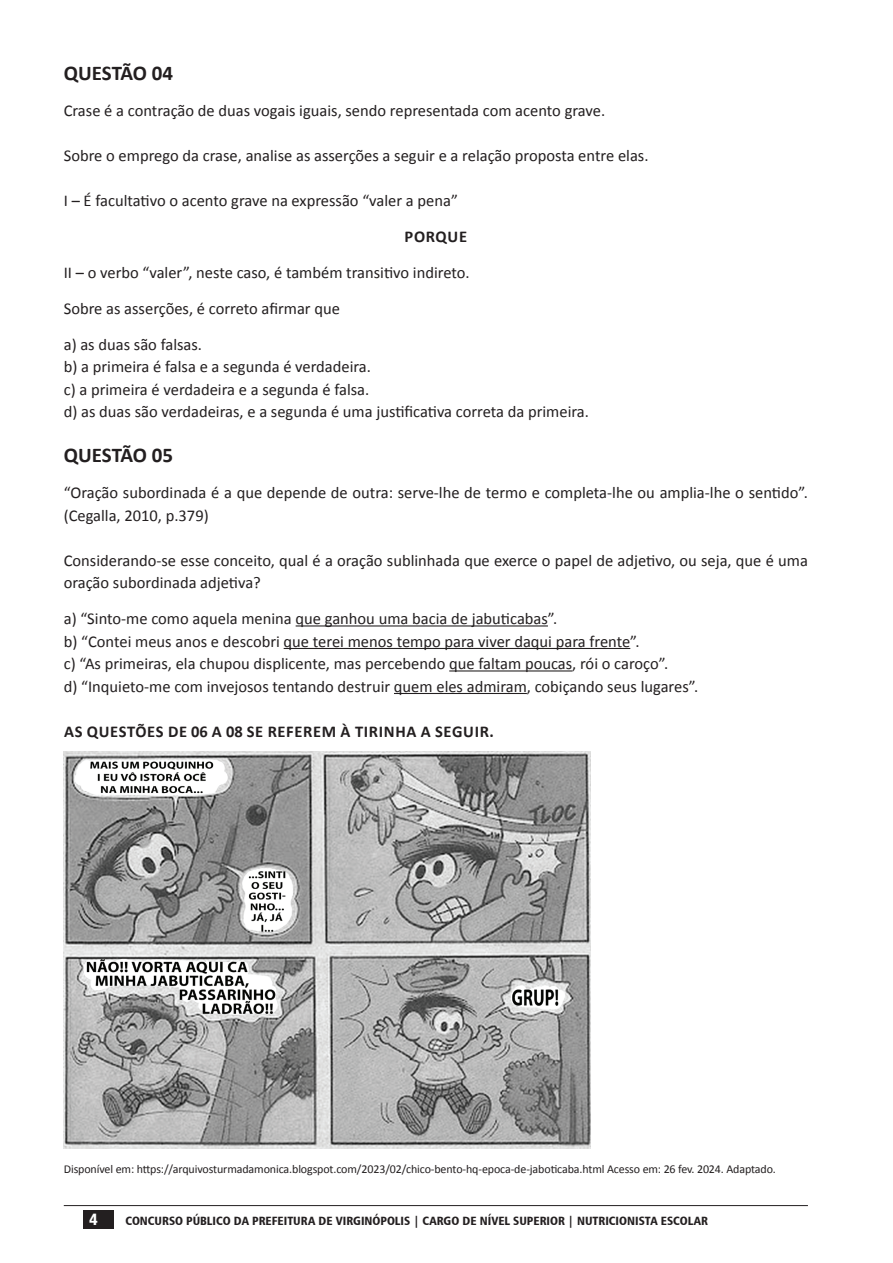
<style>
.page{position:relative;width:893px;height:1263px;background:#fff}
.page>*{position:absolute;margin:0;border:0;box-sizing:border-box;transform-origin:0 0}
.t1{font:700 21px "Calibri";letter-spacing:-.01em;color:#231f20}
.t2{font:16.5px/22.5px "Calibri";color:#231f20}
.t3{font:700 16.5px "Calibri";letter-spacing:.04em;color:#231f20}
.t4{font:16.5px "Humanist 777 BT Black Condensed B";color:#fff}
.t5{font:12px "Calibri";letter-spacing:-.01em;color:#231f20}
.t6{font:12px "Humanist 777 BT Black Condensed B";color:#231f20}
</style>
<div class="page">
<svg style="left:63px;top:625px;width:745px;height:604px"></svg>
<p class="t1" style="left:64px;top:59px;width:111px">QUESTÃO 04</p>
<p class="t2" style="left:64px;top:99px;width:543px">Crase é a contração de duas vogais iguais, sendo representada com acento grave.</p>
<p class="t2" style="left:64px;top:144px;width:586px">Sobre o emprego da crase, analise as asserções a seguir e a relação proposta entre elas.</p>
<p class="t2" style="left:64px;top:189px;width:396px">I – É facultativo o acento grave na expressão “valer a pena”</p>
<p class="t3" style="left:405px;top:226px;width:64px">PORQUE</p>
<p class="t2" style="left:64px;top:254px;width:407px;line-height:36px">II – o verbo “valer”, neste caso, é também transitivo indireto.<br>Sobre as asserções, é correto afirmar que<br>a) as duas são falsas.</p>
<p class="t2" style="left:64px;top:355px;width:527px">b) a primeira é falsa e a segunda é verdadeira.<br>c) a primeira é verdadeira e a segunda é falsa.<br>d) as duas são verdadeiras, e a segunda é uma justificativa correta da primeira.</p>
<p class="t1" style="left:64px;top:442px;width:111px">QUESTÃO 05</p>
<p class="t2" style="left:64px;top:481px;width:746px">“Oração subordinada é a que depende de outra: serve-lhe de termo e completa-lhe ou amplia-lhe o sentido”. (Cegalla, 2010, p.379)</p>
<p class="t2" style="left:64px;top:549px;width:746px">Considerando-se esse conceito, qual é a oração sublinhada que exerce o papel de adjetivo, ou seja, que é uma oração subordinada adjetiva?</p>
<p class="t2" style="left:64px;top:607px;width:636px">a) “Sinto-me como aquela menina que ganhou uma bacia de jabuticabas”.<br>b) “Contei meus anos e descobri que terei menos tempo para viver daqui para frente”.<br>c) “As primeiras, ela chupou displicente, mas percebendo que faltam poucas, rói o caroço”.<br>d) “Inquieto-me com invejosos tentando destruir quem eles admiram, cobiçando seus lugares”.</p>
<p class="t3" style="left:64px;top:721px;width:431px">AS QUESTÕES DE 06 A 08 SE REFEREM À TIRINHA A SEGUIR.</p>
<p class="t5" style="left:64px;top:1161px;width:714px">Disponível em: https://arquivosturmadamonica.blogspot.com/2023/02/chico-bento-hq-epoca-de-jaboticaba.html Acesso em: 26 fev. 2024. Adaptado.</p>
<p class="t4" style="left:89px;top:1209px;width:10px">4</p>
<p class="t6" style="left:125px;top:1213px;width:269px">CONCURSO PÚBLICO DA PREFEITURA DE VIRGINÓPOLIS</p>
<p class="t6" style="left:413px;top:1213px;width:128px">| CARGO DE NÍVEL SU PERIOR</p>
<p class="t6" style="left:568px;top:1213px;width:141px">| NUTRICIONISTA ESCOLAR</p>
</div>
